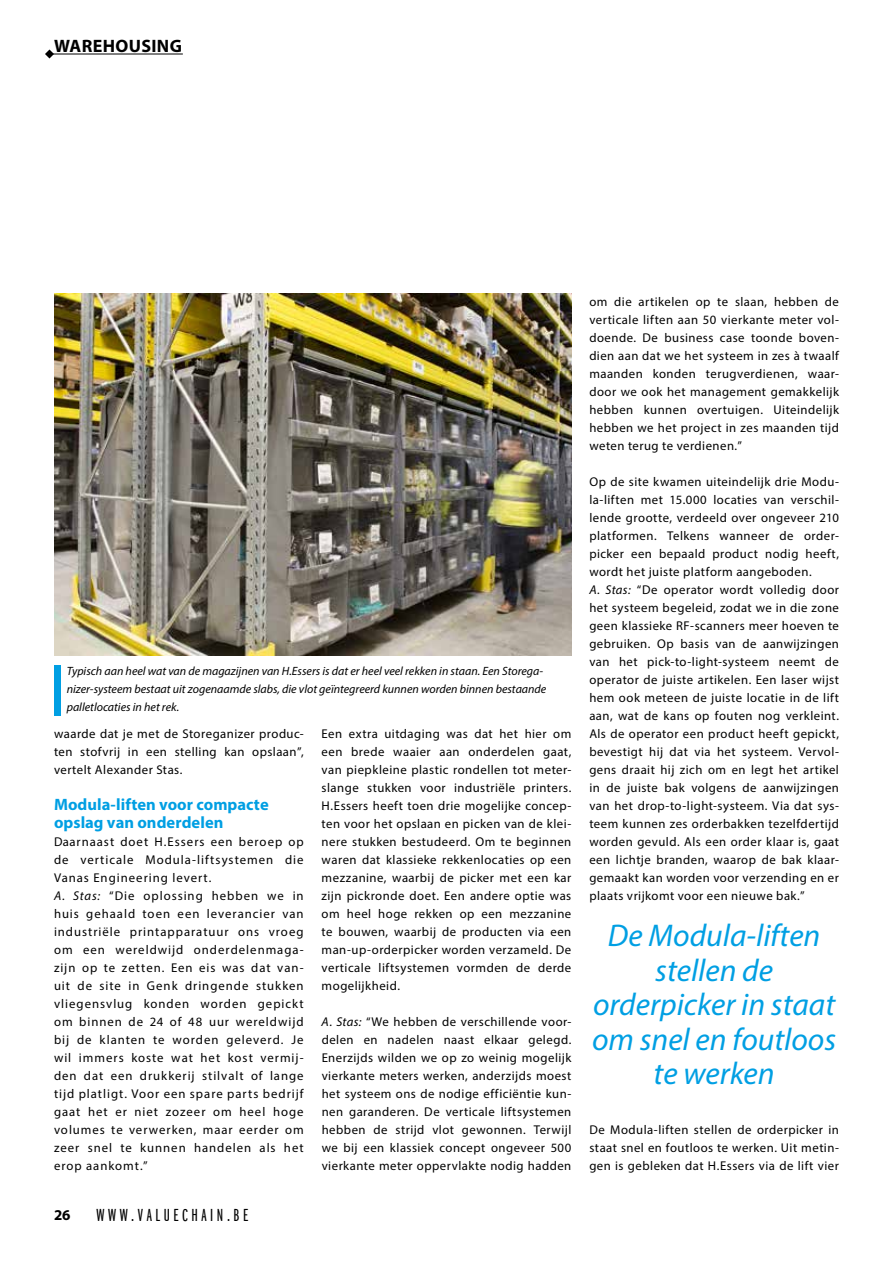
<style>
.page{position:relative;width:893px;height:1263px;background:#fff}
.page>*{position:absolute;margin:0;border:0;box-sizing:border-box;transform-origin:0 0}
.t1{font:italic 31.5px/34.5px "Myriad Pro";color:#009fe3;text-align:center}
.t2{font:18px "Franklin Gothic LT Book X Cmpr";letter-spacing:.2em;color:#000}
.t3{font:700 18px "Myriad Pro";letter-spacing:.02em;color:#000}
.t4{font:700 16.5px/18px "Myriad Pro";color:#009fe3}
.t5{font:700 15px "Myriad Pro";color:#000}
.t6{font:12.75px/18px "Myriad Pro";letter-spacing:.04em;color:#000;text-align:justify}
.t7{font:12.75px/18px "Myriad Pro";letter-spacing:.08em;color:#000}
.t8{font:italic 12px/18px "Myriad Pro";color:#000}
.s1{font-style:italic}
</style>
<div class="page">
<hr style="left:49px;top:54px;width:134px;height:1px;background:#000">
<svg style="left:45px;top:49px;width:9px;height:10px"></svg>
<img style="left:54px;top:293px;width:517px;height:362px">
<div style="left:54px;top:666px;width:6px;height:50px;background:#009fe3"></div>
<h2 class="t3" style="left:54px;top:34px;width:129px">WAREHOUSING</h2>
<p class="t8" style="left:67px;top:661px;width:481px">Typisch aan heel wat van de magazijnen van H.Essers is dat er heel veel rekken in staan. Een Storega&shy;nizer-systeem bestaat uit zogenaamde slabs, die vlot geïntegreerd kunnen worden binnen bestaande palletlocaties in het rek.</p>
<p class="t6" style="left:54px;top:725px;width:251px">waarde dat je met de Storeganizer produc&shy;ten stofvrij in een stelling kan opslaan”, vertelt Alexander Stas.</p>
<p class="t4" style="left:54px;top:795px;width:216px">Modula-liften voor compacte opslag van onderdelen</p>
<p class="t7" style="left:54px;top:833px;width:251px">Daarnaast doet H.Essers een beroep op de verticale Modula-liftsystemen die Vanas Engineering levert.<br><span class="s1">A. Stas:</span> “Die oplossing hebben we in huis gehaald toen een leverancier van industriële printapparatuur ons vroeg om een wereldwijd onderdelenmaga&shy;zijn op te zetten. Een eis was dat van&shy;uit de site in Genk dringende stukken vliegensvlug konden worden gepickt om binnen de 24 of 48 uur wereldwijd bij de klanten te worden geleverd. Je wil immers koste wat het kost vermij&shy;den dat een drukkerij stilvalt of lange tijd platligt. Voor een spare parts bedrijf gaat het er niet zozeer om heel hoge volumes te verwerken, maar eerder om zeer snel te kunnen handelen als het erop aankomt.”</p>
<p class="t5" style="left:54px;top:1205px;width:18px">26</p>
<h2 class="t2" style="left:97px;top:1206px;width:153px">WWW.VALUECHAIN.BE</h2>
<p class="t6" style="left:322px;top:725px;width:251px">Een extra uitdaging was dat het hier om een brede waaier aan onderdelen gaat, van piepkleine plastic rondellen tot meter&shy;slange stukken voor industriële printers.<br>H.Essers heeft toen drie mogelijke concep&shy;ten voor het opslaan en picken van de klei&shy;nere stukken bestudeerd. Om te beginnen waren dat klassieke rekkenlocaties op een mezzanine, waarbij de picker met een kar zijn pickronde doet. Een andere optie was om heel hoge rekken op een mezzanine te bouwen, waarbij de producten via een man-up-orderpicker worden verzameld. De verticale liftsystemen vormden de derde mogelijkheid.</p>
<p class="t6" style="left:322px;top:1013px;width:251px"><span class="s1">A. Stas:</span> “We hebben de verschillende voor&shy;delen en nadelen naast elkaar gelegd.<br>Enerzijds wilden we op zo weinig mogelijk vierkante meters werken, anderzijds moest het systeem ons de nodige efficiëntie kun&shy;nen garanderen. De verticale liftsystemen hebben de strijd vlot gewonnen. Terwijl we bij een klassiek concept ongeveer 500 vierkante meter oppervlakte nodig hadden</p>
<p class="t6" style="left:589px;top:293px;width:251px">om die artikelen op te slaan, hebben de verticale liften aan 50 vierkante meter vol&shy;doende. De business case toonde boven&shy;dien aan dat we het systeem in zes à twaalf maanden konden terugverdienen, waar&shy;door we ook het management gemakkelijk hebben kunnen overtuigen. Uiteindelijk hebben we het project in zes maanden tijd weten terug te verdienen.”</p>
<p class="t6" style="left:589px;top:473px;width:251px;text-align:left">Op de site kwamen uiteindelijk drie Modu&shy;la-liften met 15.000 locaties van verschil&shy;lende grootte, verdeeld over ongeveer 210 platformen. Telkens wanneer de order&shy;picker een bepaald product nodig heeft, wordt het juiste platform aangeboden.<br><span class="s1">A. Stas:</span> “De operator wordt volledig door het systeem begeleid, zodat we in die zone geen klassieke RF-scanners meer hoeven te gebruiken. Op basis van de aanwijzingen van het pick-to-light-systeem neemt de operator de juiste artikelen. Een laser wijst hem ook meteen de juiste locatie in de lift aan, wat de kans op fouten nog verkleint.<br>Als de operator een product heeft gepickt, bevestigt hij dat via het systeem. Vervol&shy;gens draait hij zich om en legt het artikel in de juiste bak volgens de aanwijzingen van het drop-to-light-systeem. Via dat sys&shy;teem kunnen zes orderbakken tezelfdertijd worden gevuld. Als een order klaar is, gaat een lichtje branden, waarop de bak klaar&shy;gemaakt kan worden voor verzending en er plaats vrijkomt voor een nieuwe bak.”</p>
<h1 class="t1" style="left:592px;top:918px;width:245px">De Modula-liften stellen de orderpicker in staat om snel en foutloos te werken</h1>
<p class="t6" style="left:589px;top:1121px;width:251px">De Modula-liften stellen de orderpicker in staat snel en foutloos te werken. Uit metin&shy;gen is gebleken dat H.Essers via de lift vier</p>
</div>
